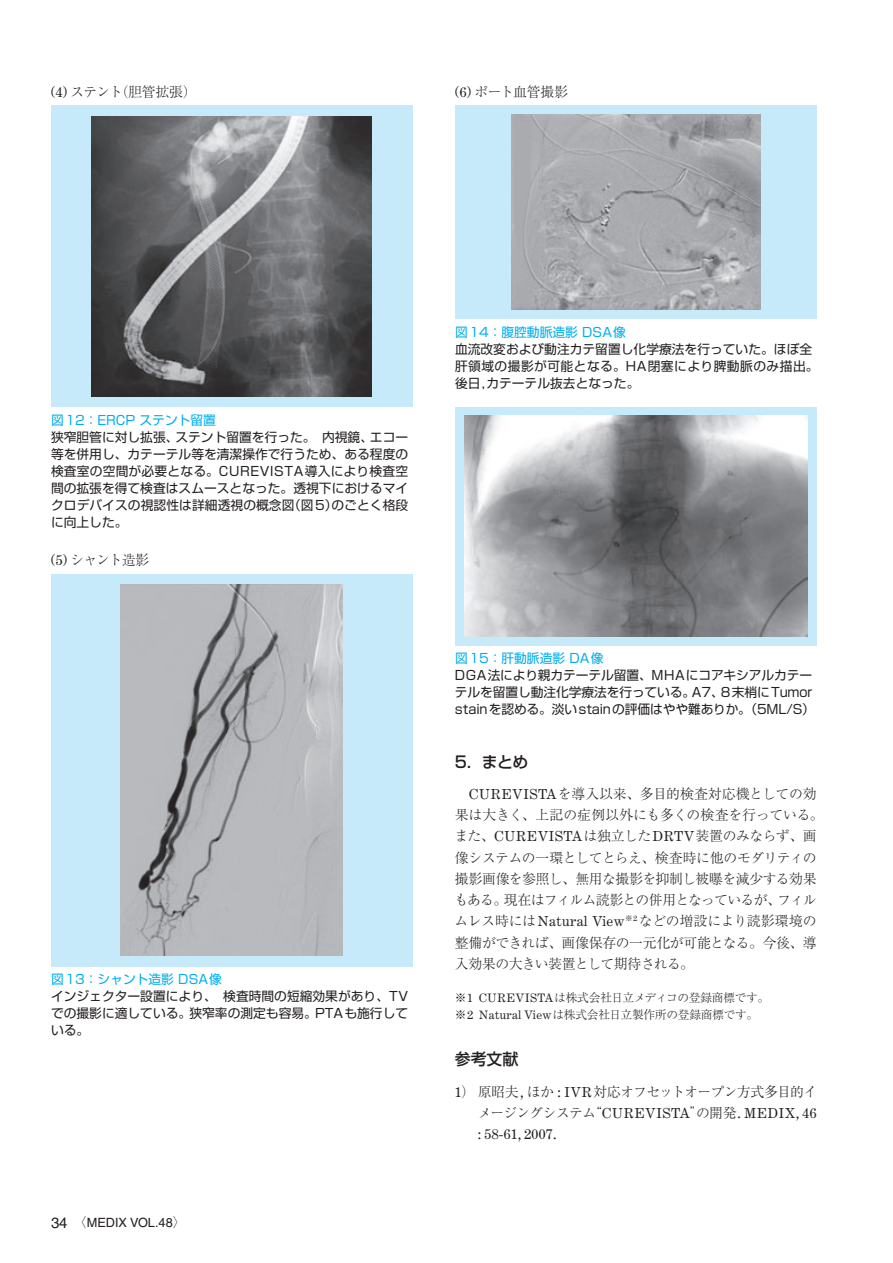
<style>
.page{position:relative;width:893px;height:1263px;background:#fff}
.page>*{position:absolute;margin:0;border:0;box-sizing:border-box;transform-origin:0 0}
.t1{font:500 15.9px "Shin Go Pro";letter-spacing:-.01em;color:#231f20}
.t2{font:300 13.8px/21.3px "Ryumin Pro";letter-spacing:-.03em;color:#231f20}
.t3{font:13.8px/21.3px "Century Expanded";letter-spacing:.01em;color:#231f20}
.t4{font:12.75px/17px "Shin Go Pro";color:#231f20;text-align:justify}
.t5{font:12.75px "Shin Go Pro";color:#00aeef}
.t6{font:12.75px "Helvetica";color:#231f20}
.t7{font:300 11.7px/17px "Ryumin Pro";letter-spacing:-.025em;color:#231f20}
.s1{font-family:"Century Expanded";font-weight:400}
.s2{font-size:14.85px}
.s3{font-family:"Ryumin Pro";font-weight:300}
</style>
<div class="page">
<div style="left:51px;top:105px;width:361px;height:302px;background:#c6eafa"></div>
<img style="left:92px;top:116px;width:280px;height:280px">
<div style="left:51px;top:574px;width:361px;height:392px;background:#c6eafa"></div>
<img style="left:121px;top:585px;width:222px;height:370px">
<div style="left:455px;top:105px;width:361px;height:214px;background:#c6eafa"></div>
<img style="left:511px;top:115px;width:249px;height:194px">
<div style="left:455px;top:407px;width:361px;height:238px;background:#c6eafa"></div>
<img style="left:464px;top:416px;width:343px;height:220px">
<p class="t2" style="left:51px;top:80px;width:147px"><span class="s1">(4)</span> ステント（胆管拡張）</p>
<p class="t2" style="left:455px;top:80px;width:115px"><span class="s1">(6)</span> ポート血管撮影</p>
<p class="t5" style="left:51px;top:409px;width:167px">図12：ERCP ステント留置</p>
<p class="t4" style="left:51px;top:427px;width:359px">狭窄胆管に対し拡張、ステント留置を行った。　内視鏡、エコー等を併用し、カテーテル等を清潔操作で行うため、ある程度の検査室の空間が必要となる。CUREVISTA導入により検査空間の拡張を得て検査はスムースとなった。透視下におけるマイクロデバイスの視認性は詳細透視の概念図（図5）のごとく格段に向上した。</p>
<p class="t2" style="left:51px;top:548px;width:100px"><span class="s1">(5)</span> シャント造影</p>
<p class="t5" style="left:51px;top:969px;width:173px">図13：シャント造影 DSA像</p>
<p class="t4" style="left:51px;top:986px;width:359px">インジェクター設置により、　検査時間の短縮効果があり、TVでの撮影に適している。狭窄率の測定も容易。PTAも施行している。</p>
<p class="t6" style="left:51px;top:1215px;width:136px"><span class="s2">34</span><span class="s3">　〈</span>MEDIX VOL.48<span class="s3">〉</span></p>
<p class="t5" style="left:455px;top:321px;width:173px">図14：腹腔動脈造影 DSA像</p>
<p class="t4" style="left:455px;top:339px;width:365px;text-align:left">血流改変および動注カテ留置し化学療法を行っていた。ほぼ全肝領域の撮影が可能となる。HA閉塞により脾動脈のみ描出。後日,カテーテル抜去となった。</p>
<p class="t5" style="left:455px;top:648px;width:150px">図15：肝動脈造影 DA像</p>
<p class="t4" style="left:455px;top:665px;width:362px;text-align:left">DGA法により親カテーテル留置、MHAにコアキシアルカテーテルを留置し動注化学療法を行っている。A7、8末梢にTumor stainを認める。淡いstainの評価はやや難ありか。（5ML/S）</p>
<p class="t1" style="left:455px;top:749px;width:75px">5．まとめ</p>
<p class="t2" style="left:454px;top:782px;width:371px;text-indent:14px"><span class="s1">CUREVISTA</span>を導入以来、多目的検査対応機としての効果は大きく、上記の症例以外にも多くの検査を行っている。また、<span class="s1">CUREVISTA</span>は独立した<span class="s1">DRTV</span>装置のみならず、画像システムの一環としてとらえ、検査時に他のモダリティの撮影画像を参照し、無用な撮影を抑制し被曝を減少する効果もある。現在はフィルム読影との併用となっているが、フィルムレス時には<span class="s1">Natural View</span><sup>※</sup><sup>2</sup> などの増設により読影環境の整備ができれば、画像保存の一元化が可能となる。今後、導入効果の大きい装置として期待される。</p>
<p class="t7" style="left:455px;top:988px;width:316px">※<span class="s1">1 CUREVISTA</span>は株式会社日立メディコの登録商標です。※<span class="s1">2 Natural View</span>は株式会社日立製作所の登録商標です。</p>
<p class="t1" style="left:455px;top:1046px;width:65px">参考文献</p>
<p class="t2" style="left:455px;top:1079px;width:364px"><span class="s1">1</span>）原昭夫<span class="s1">,</span> ほか <span class="s1">: IVR</span>対応オフセットオープン方式多目的イ</p>
<p class="t3" style="left:478px;top:1102px;width:340px"><span class="s3">メージングシステム“</span>CUREVISTA<span class="s3">”の開発</span>. MEDIX, 46 : 58-61, 2007.</p>
</div>
